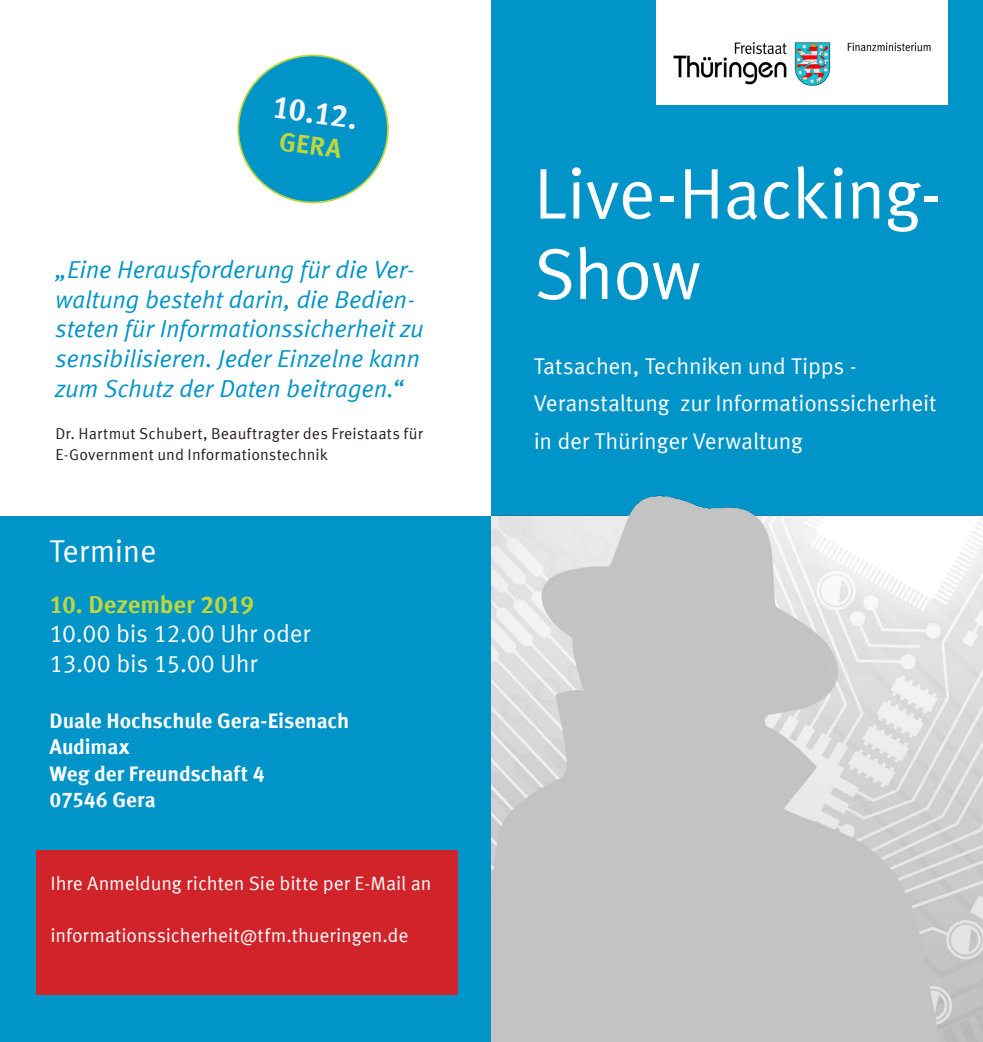
<style>
.page{position:relative;width:983px;height:1042px;background:#fff}
.page>*{position:absolute;margin:0;border:0;box-sizing:border-box;transform-origin:0 0}
.Titel_36pt{font:71.75px/80.5px "Meta Offc Pro Norm";letter-spacing:-.02em;color:#fff}
.Zwischenüberschrift{font:31.5px "Meta Offc Pro Norm";letter-spacing:-.015em;color:#fff}
.t1{font:700 31.5px "Meta Offc Pro";color:#f5f5f6}
.t2{font:700 26.25px "Meta Offc Pro";color:#bdd63c}
.Zwischenüberschrift-2{font:24.5px/29.8px "Meta Offc Pro Norm Ita";letter-spacing:-.01em;color:#0094c8}
.Zwischenüberschrift-3{font:24.5px "Meta Offc Pro Norm";letter-spacing:-.015em;color:#fff}
.Zwischenüberschrift-4{font:700 24.5px "Meta Offc Pro";letter-spacing:-.01em;color:#bdd63c}
.Subline_Titel_12pt_b{font:22.75px "Meta Offc Pro Norm";letter-spacing:-.01em;color:#fff}
.Text_12pt_zab_15pt_b{font:700 21px/26.2px "Meta Offc Pro";letter-spacing:-.005em;color:#fff}
.t3{font:19.25px "Meta Offc Pro Norm";letter-spacing:-.005em;color:#fff}
.Zwischenüberschrift-5{font:15.75px/21px "Meta Offc Pro Norm";letter-spacing:.01em;color:#231f20}
</style>
<div class="page">
<div style="left:491px;top:0;width:491px;height:1042px;background:#0094c8"></div>
<div style="left:238px;top:55px;width:150px;height:147px;background:#0094c8;border-radius:50%"></div>
<div style="left:0;top:516px;width:491px;height:526px;background:#0094c8"></div>
<div style="left:36px;top:850px;width:421px;height:145px;background:#d1232a"></div>
<div style="left:656px;top:0;width:291px;height:104px;background:#fff"></div>
<img style="left:673px;top:42px;width:258px;height:44px">
<img style="left:491px;top:495px;width:491px;height:547px">
<p class="t1" style="left:276px;top:82px;width:87px;rotate:8deg">10.12.</p>
<p class="t2" style="left:282px;top:120px;width:64px;rotate:8deg">GERA</p>
<p class="Zwischenüberschrift-2" style="left:55px;top:253px;width:370px">„Eine Herausforderung für die Ver&shy;waltung besteht darin, die Bedien&shy;steten für Informationssicherheit zu sensibilisieren. Jeder Einzelne kann zum Schutz der Daten beitragen.“</p>
<p class="Zwischenüberschrift-5" style="left:55px;top:422px;width:369px">Dr. Hartmut Schubert, Beauftragter des Freistaats für<br>E-Government und Informationstechnik</p>
<p class="Zwischenüberschrift" style="left:50px;top:527px;width:108px">Termine</p>
<p class="Zwischenüberschrift-4" style="left:50px;top:585px;width:206px">10. Dezember 2019</p>
<p class="Zwischenüberschrift-3" style="left:50px;top:615px;width:262px">10.00 bis 12.00 Uhr oder</p>
<p class="Zwischenüberschrift-3" style="left:50px;top:645px;width:209px">13.00 bis 15.00 Uhr</p>
<p class="Text_12pt_zab_15pt_b" style="left:50px;top:706px;width:301px">Duale Hochschule Gera-Eisenach</p>
<p class="Text_12pt_zab_15pt_b" style="left:50px;top:732px;width:217px">Audimax<br>Weg der Freundschaft 4</p>
<p class="Text_12pt_zab_15pt_b" style="left:50px;top:785px;width:108px">07546 Gera</p>
<p class="t3" style="left:50px;top:869px;width:382px">Ihre Anmeldung richten Sie bitte per E-Mail an</p>
<p class="t3" style="left:50px;top:921px;width:359px">informationssicherheit@tfm.thueringen.de</p>
<p class="Titel_36pt" style="left:533px;top:149px;width:409px">Live-Hacking-<br>Show</p>
<p class="Subline_Titel_12pt_b" style="left:533px;top:349px;width:324px">Tatsachen, Techniken und Tipps -</p>
<p class="Subline_Titel_12pt_b" style="left:533px;top:386px;width:404px">Veranstaltung zur Informationssicherheit</p>
<p class="Subline_Titel_12pt_b" style="left:533px;top:424px;width:271px">in der Thüringer Verwaltung</p>
</div>
